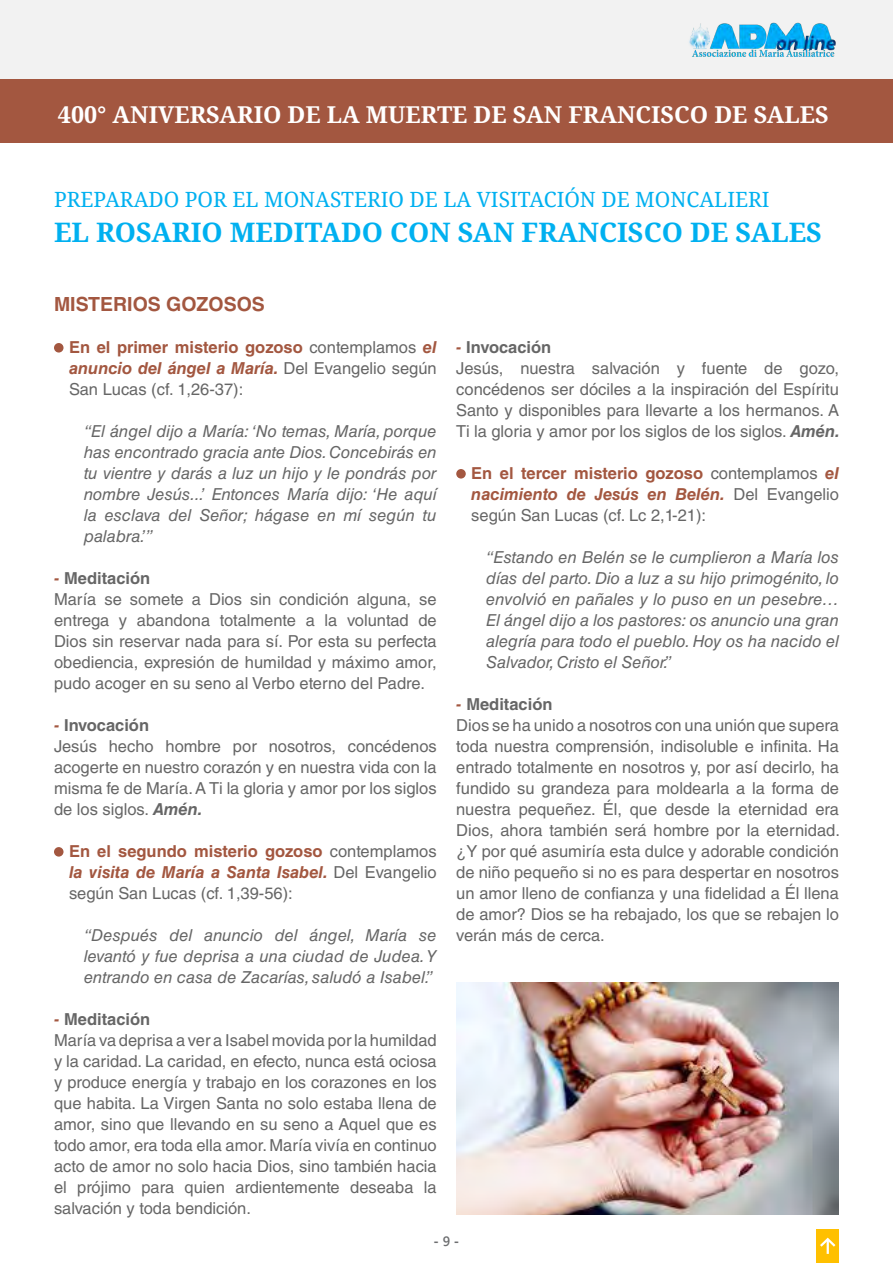
<style>
.page{position:relative;width:893px;height:1263px;background:#fff}
.page>*{position:absolute;margin:0;border:0;box-sizing:border-box;transform-origin:0 0}
.t1{font:700 27px "Noto Serif";color:#00b0f0}
.t2{font:700 23.4px "Noto Serif";color:#fff}
.t3{font:21px "Noto Serif";color:#00b0f0}
.t4{font:700 19.5px "Helvetica LT Std";color:#a35740}
.t5{font:16.5px/21px "Helvetica LT Std";color:#666;text-align:justify}
.t6{font:italic 16.5px/21px "Helvetica LT Std";color:#666;text-align:justify}
.t7{font:700 16.5px "Helvetica LT Std";color:#666}
.t8{font:700 13.5px "Segoe UI";color:#6d6e70}
.s1{font-weight:700;color:#a35740}
.s2{font-weight:700;font-style:italic;color:#a35740}
.s3{font-style:italic;color:#a35740}
.s4{font-weight:700;font-style:italic}
.s5{font-weight:600}
</style>
<div class="page">
<div style="left:0;top:0;width:893px;height:80px;background:#f2f2f2"></div>
<img style="left:689px;top:22px;width:147px;height:35px">
<div style="left:816px;top:1229px;width:23px;height:34px;background:#ffc000"></div>
<svg style="left:820px;top:1237px;width:16px;height:17px"></svg>
<div style="left:0;top:80px;width:893px;height:62px;background:#a35740"></div>
<img style="left:456px;top:983px;width:383px;height:232px">
<div style="left:456px;top:469px;width:10px;height:9px;background:#a35740;border-radius:50%"></div>
<div style="left:54px;top:343px;width:10px;height:9px;background:#a35740;border-radius:50%"></div>
<div style="left:54px;top:847px;width:10px;height:9px;background:#a35740;border-radius:50%"></div>
<p class="t2" style="left:58px;top:98px;width:772px">400° ANIVERSARIO DE LA MUERTE DE SAN FRANCISCO DE SALES</p>
<p class="t3" style="left:54px;top:185px;width:717px">PREPARADO POR EL MONASTERIO DE LA VISITACIÓN DE MONCALIERI</p>
<p class="t1" style="left:54px;top:213px;width:770px">EL ROSARIO MEDITADO CON SAN FRANCISCO DE SALES</p>
<p class="t4" style="left:54px;top:292px;width:212px">MISTERIOS GOZOSOS</p>
<p class="t5" style="left:69px;top:336px;width:369px"><span class="s1">En el primer misterio gozoso</span> contemplamos <span class="s2">el anuncio del ángel a María.</span> Del Evangelio según San Lucas (cf. 1,26-37):</p>
<p class="t6" style="left:84px;top:420px;width:354px">“El ángel dijo a María: ‘No temas, María, porque has encontrado gracia ante Dios. Concebirás en tu vientre y darás a luz un hijo y le pondrás por nombre Jesús...’ Entonces María dijo: ‘He aquí la esclava del Señor; hágase en mí según tu palabra.’”</p>
<p class="t7" style="left:54px;top:568px;width:98px"><span class="s3">-</span> Meditación</p>
<p class="t5" style="left:54px;top:588px;width:384px">María se somete a Dios sin condición alguna, se entrega y abandona totalmente a la voluntad de Dios sin reservar nada para sí. Por esta su perfecta obediencia, expresión de humildad y máximo amor, pudo acoger en su seno al Verbo eterno del Padre.</p>
<p class="t7" style="left:54px;top:715px;width:97px"><span class="s3">-</span> Invocación</p>
<p class="t5" style="left:54px;top:735px;width:384px">Jesús hecho hombre por nosotros, concédenos acogerte en nuestro corazón y en nuestra vida con la misma fe de María. A Ti la gloria y amor por los siglos de los siglos. <span class="s4">Amén.</span></p>
<p class="t5" style="left:69px;top:840px;width:369px"><span class="s1">En el segundo misterio gozoso</span> contemplamos <span class="s2">la visita de María a Santa Isabel.</span> Del Evangelio según San Lucas (cf. 1,39-56):</p>
<p class="t6" style="left:84px;top:924px;width:354px">“Después del anuncio del ángel, María se levantó y fue deprisa a una ciudad de Judea. Y entrando en casa de Zacarías, saludó a Isabel.”</p>
<p class="t7" style="left:54px;top:1009px;width:98px"><span class="s3">-</span> Meditación</p>
<p class="t5" style="left:54px;top:1029px;width:384px">María va deprisa a ver a Isabel movida por la humildad y la caridad. La caridad, en efecto, nunca está ociosa y produce energía y trabajo en los corazones en los que habita. La Virgen Santa no solo estaba llena de amor, sino que llevando en su seno a Aquel que es todo amor, era toda ella amor. María vivía en continuo acto de amor no solo hacia Dios, sino también hacia el prójimo para quien ardientemente deseaba la salvación y toda bendición.</p>
<p class="t7" style="left:456px;top:337px;width:97px"><span class="s3">-</span> Invocación</p>
<p class="t5" style="left:456px;top:357px;width:385px">Jesús, nuestra salvación y fuente de gozo, concédenos ser dóciles a la inspiración del Espíritu Santo y disponibles para llevarte a los hermanos. A Ti la gloria y amor por los siglos de los siglos. <span class="s4">Amén.</span></p>
<p class="t5" style="left:471px;top:462px;width:369px"><span class="s1">En el tercer misterio gozoso</span> contemplamos <span class="s2">el nacimiento de Jesús en Belén.</span> Del Evangelio según San Lucas (cf. Lc 2,1-21):</p>
<p class="t6" style="left:486px;top:546px;width:354px">“Estando en Belén se le cumplieron a María los días del parto. Dio a luz a su hijo primogénito, lo envolvió en pañales y lo puso en un pesebre… El ángel dijo a los pastores: os anuncio una gran alegría para todo el pueblo. Hoy os ha nacido el Salvador, Cristo el Señor.”</p>
<p class="t7" style="left:456px;top:694px;width:98px"><span class="s3">-</span> Meditación</p>
<p class="t5" style="left:456px;top:714px;width:385px">Dios se ha unido a nosotros con una unión que supera toda nuestra comprensión, indisoluble e infinita. Ha entrado totalmente en nosotros y, por así decirlo, ha fundido su grandeza para moldearla a la forma de nuestra pequeñez. Él, que desde la eternidad era Dios, ahora también será hombre por la eternidad. ¿Y por qué asumiría esta dulce y adorable condición de niño pequeño si no es para despertar en nosotros un amor lleno de confianza y una fidelidad a Él llena de amor? Dios se ha rebajado, los que se rebajen lo verán más de cerca.</p>
<p class="t8" style="left:434px;top:1229px;width:27px">- <span class="s5">9</span> -</p>
</div>
